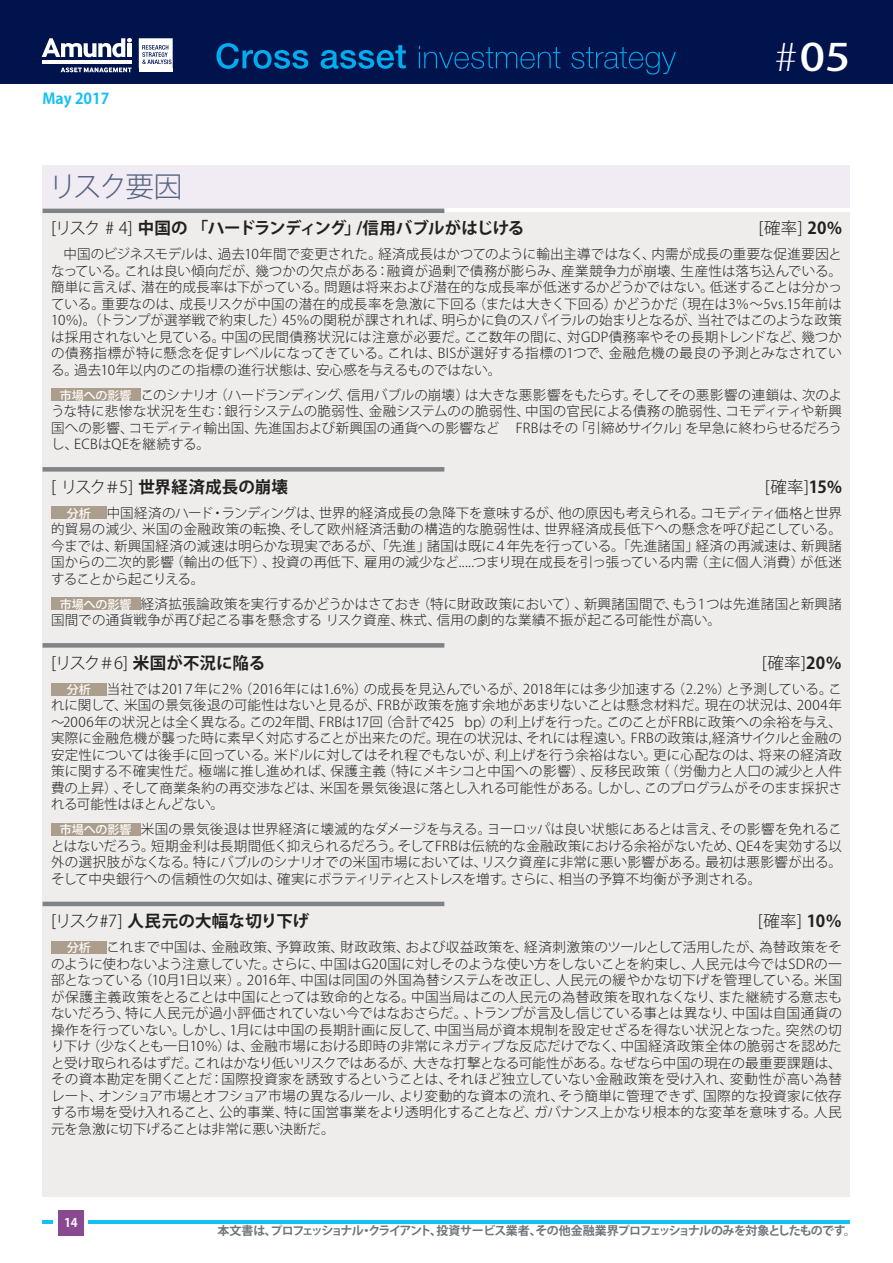
<style>
.page{position:relative;width:893px;height:1263px;background:#fff}
.page>*{position:absolute;margin:0;border:0;box-sizing:border-box;transform-origin:0 0}
.t1{font:500 37.35px "Koz Go Pro";color:#fff;scale:1.2 1}
.t2{font:300 28.5px "Koz Go Pro";letter-spacing:-.085em;color:#546281}
.t3{font:700 16.5px "Koz Go Pro";letter-spacing:.005em;color:#231f20}
.t4{font:700 16.5px "Koz Go Pro";letter-spacing:-.03em;color:#231f20}
.t5{font:300 16.5px "Koz Go Pro";letter-spacing:.005em;color:#231f20}
.t6{font:700 15px "Koz Go Pro";color:#15c0f2}
.t7{font:300 13.5px/16.5px "Koz Go Pro";letter-spacing:-.005em;color:#231f20;text-align:justify}
.t8{font:700 12px "Koz Go Pro";letter-spacing:-.07em;color:#6f757a}
.t9{font:700 12px "Koz Go Pro";color:#fff}
.s1{font-weight:200;font-size:37.8px}
.s2{font-weight:300}
.s3{font-weight:700}
.s4{font-weight:500;font-size:12px;color:#fff}
</style>
<div class="page">
<hr style="left:43px;top:1220px;width:807px;height:4px;background:#15c0f2">
<div style="left:54px;top:1206px;width:34px;height:34px;background:#fff"></div>
<div style="left:58px;top:1210px;width:26px;height:25px;background:#884990"></div>
<div style="left:0;top:0;width:893px;height:84px;background:#00134d"></div>
<svg style="left:216px;top:43px;width:460px;height:32px"></svg>
<hr style="left:42px;top:61px;width:90px;height:3px;background:#fff">
<svg style="left:42px;top:38px;width:90px;height:19px"></svg>
<div style="left:127px;top:43px;width:5px;height:14px;background:#fff"></div>
<svg style="left:61px;top:67px;width:71px;height:6px"></svg>
<hr style="left:139px;top:69px;width:34px;height:3px;background:#fff">
<svg style="left:139px;top:38px;width:34px;height:30px"></svg>
<div style="left:43px;top:213px;width:807px;height:984px;background:#efedec"></div>
<hr style="left:43px;top:209px;width:401px;height:4px;background:#808285">
<div style="left:43px;top:467px;width:401px;height:5px;background:#808285"></div>
<div style="left:43px;top:643px;width:401px;height:5px;background:#808285"></div>
<hr style="left:43px;top:902px;width:401px;height:4px;background:#808285">
<div style="left:51px;top:389px;width:89px;height:12px;background:#ac9e8c"></div>
<div style="left:51px;top:507px;width:55px;height:12px;background:#ac9e8c"></div>
<div style="left:51px;top:598px;width:89px;height:12px;background:#ac9e8c"></div>
<div style="left:51px;top:683px;width:55px;height:12px;background:#ac9e8c"></div>
<div style="left:51px;top:823px;width:89px;height:13px;background:#ac9e8c"></div>
<div style="left:51px;top:941px;width:55px;height:13px;background:#ac9e8c"></div>
<div style="left:43px;top:165px;width:807px;height:42px;background:#f1ecf3"></div>
<p class="t6" style="left:43px;top:88px;width:68px">May 2017</p>
<h2 class="t2" style="left:48px;top:168px;width:135px">リスク要因</h2>
<h1 class="t1" style="left:775px;top:33px;width:65px"><span class="s1">#</span>05</h1>
<p class="t4" style="left:51px;top:218px;width:475px"><span class="s2">[リスク # 4]</span> 中国の「ハードランディング」/信用バブルがはじける</p>
<p class="t5" style="left:758px;top:217px;width:85px">[確率] <span class="s3">20%</span></p>
<p class="t7" style="left:51px;top:246px;width:792px;text-indent:12px">中国のビジネスモデルは、過去10年間で変更された。経済成長はかつてのように輸出主導ではなく、内需が成長の重要な促進要因となっている。これは良い傾向だが、幾つかの欠点がある：融資が過剰で債務が膨らみ、産業競争力が崩壊、生産性は落ち込んでいる。簡単に言えば、潜在的成長率は下がっている。問題は将来および潜在的な成長率が低迷するかどうかではない。低迷することは分かっている。重要なのは、成長リスクが中国の潜在的成長率を急激に下回る（または大きく下回る）かどうかだ（現在は3％～5vs.15年前は10％)。（トランプが選挙戦で約束した）45％の関税が課されれば、明らかに負のスパイラルの始まりとなるが、当社ではこのような政策は採用されないと見ている。中国の民間債務状況には注意が必要だ。ここ数年の間に、対GDP債務率やその長期トレンドなど、幾つかの債務指標が特に懸念を促すレベルになってきている。これは、BISが選好する指標の1つで、金融危機の最良の予測とみなされている。過去10年以内のこの指標の進行状態は、安心感を与えるものではない。</p>
<p class="t7" style="left:51px;top:387px;width:792px;text-indent:9px"><span class="s4">市場への影響</span> このシナリオ（ハードランディング、信用バブルの崩壊）は大きな悪影響をもたらす。そしてその悪影響の連鎖は、次のような特に悲惨な状況を生む：銀行システムの脆弱性、金融システムのの脆弱性、中国の官民による債務の脆弱性、コモディティや新興国への影響、コモディティ輸出国、先進国および新興国の通貨への影響など FRBはその「引締めサイクル」を早急に終わらせるだろうし、ECBはQEを継続する。</p>
<p class="t3" style="left:51px;top:476px;width:238px"><span class="s2">[ リスク＃5]</span> 世界経済成長の崩壊</p>
<p class="t5" style="left:765px;top:476px;width:78px">[確率]<span class="s3">15%</span></p>
<p class="t7" style="left:51px;top:505px;width:792px;text-indent:16px"><span class="s4">分析</span> 中国経済のハード・ランディングは、世界的経済成長の急降下を意味するが、他の原因も考えられる。コモディティ価格と世界的貿易の減少、米国の金融政策の転換、そして欧州経済活動の構造的な脆弱性は、世界経済成長低下への懸念を呼び起こしている。今までは、新興国経済の減速は明らかな現実であるが、「先進」諸国は既に４年先を行っている。「先進諸国」経済の再減速は、新興諸国からの二次的影響（輸出の低下）、投資の再低下、雇用の減少など.....つまり現在成長を引っ張っている内需（主に個人消費）が低迷することから起こりえる。</p>
<p class="t7" style="left:51px;top:596px;width:792px;text-indent:9px"><span class="s4">市場への影響</span> 経済拡張論政策を実行するかどうかはさておき（特に財政政策において）、新興諸国間で、もう１つは先進諸国と新興諸国間での通貨戦争が再び起こる事を懸念するリスク資産、株式、信用の劇的な業績不振が起こる可能性が高い。</p>
<p class="t3" style="left:51px;top:652px;width:216px"><span class="s2">[リスク＃6]</span> 米国が不況に陥る</p>
<p class="t5" style="left:762px;top:652px;width:81px">[確率]<span class="s3">20％</span></p>
<p class="t7" style="left:51px;top:681px;width:792px;text-indent:16px"><span class="s4">分析</span> 当社では201７年に2％（2016年には1.6％）の成長を見込んでいるが、2018年には多少加速する（2.2％）と予測している。これに関して、米国の景気後退の可能性はないと見るが、FRBが政策を施す余地があまりないことは懸念材料だ。現在の状況は、2004年～2006年の状況とは全く異なる。この2年間、FRBは17回（合計で425 bp）の利上げを行った。このことがFRBに政策への余裕を与え、実際に金融危機が襲った時に素早く対応することが出来たのだ。現在の状況は、それには程遠い。FRBの政策は,経済サイクルと金融の安定性については後手に回っている。米ドルに対してはそれ程でもないが、利上げを行う余裕はない。更に心配なのは、将来の経済政策に関する不確実性だ。極端に推し進めれば、保護主義（特にメキシコと中国への影響）、反移民政策（（労働力と人口の減少と人件費の上昇）、そして商業条約の再交渉などは、米国を景気後退に落とし入れる可能性がある。しかし、このプログラムがそのまま採択される可能性はほとんどない。</p>
<p class="t7" style="left:51px;top:821px;width:792px;text-indent:9px"><span class="s4">市場への影響</span> 米国の景気後退は世界経済に壊滅的なダメージを与える。ヨーロッパは良い状態にあるとは言え、その影響を免れることはないだろう。短期金利は長期間低く抑えられるだろう。そしてFRBは伝統的な金融政策における余裕がないため、QE4を実効する以外の選択肢がなくなる。特にバブルのシナリオでの米国市場においては、リスク資産に非常に悪い影響がある。最初は悪影響が出る。そして中央銀行への信頼性の欠如は、確実にボラティリティとストレスを増す。さらに、相当の予算不均衡が予測される。</p>
<p class="t3" style="left:51px;top:911px;width:260px"><span class="s2">[リスク#7]</span> 人民元の大幅な切り下げ</p>
<p class="t5" style="left:758px;top:910px;width:86px">[確率] <span class="s3">10％</span></p>
<p class="t7" style="left:51px;top:939px;width:792px;text-indent:16px"><span class="s4">分析</span> これまで中国は、金融政策、予算政策、財政政策、および収益政策を、経済刺激策のツールとして活用したが、為替政策をそのように使わないよう注意していた。さらに、中国はG20国に対しそのような使い方をしないことを約束し、人民元は今ではSDRの一部となっている（10月1日以来）。2016年、中国は同国の外国為替システムを改正し、人民元の緩やかな切下げを管理している。米国が保護主義政策をとることは中国にとっては致命的となる。中国当局はこの人民元の為替政策を取れなくなり、また継続する意志もないだろう、特に人民元が過小評価されていない今ではなおさらだ。、トランプが言及し信じている事とは異なり、中国は自国通貨の操作を行っていない。しかし、1月には中国の長期計画に反して、中国当局が資本規制を設定せざるを得ない状況となった。突然の切り下け（少なくとも一日10％）は、金融市場における即時の非常にネガティブな反応だけでなく、中国経済政策全体の脆弱さを認めたと受け取られるはずだ。これはかなり低いリスクではあるが、大きな打撃となる可能性がある。なぜなら中国の現在の最重要課題は、その資本勘定を開くことだ：国際投資家を誘致するということは、それほど独立していない金融政策を受け入れ、変動性が高い為替レート、オンショア市場とオフショア市場の異なるルール、より変動的な資本の流れ、そう簡単に管理できず、国際的な投資家に依存する市場を受け入れること、公的事業、特に国営事業をより透明化することなど、ガバナンス上かなり根本的な変革を意味する。人民元を急激に切下げることは非常に悪い決断だ。</p>
<p class="t9" style="left:64px;top:1215px;width:15px">14</p>
<p class="t8" style="left:218px;top:1223px;width:640px">本文書は、プロフェッショナル・クライアント、投資サービス業者、その他金融業界プロフェッショナルのみを対象としたものです。</p>
</div>
